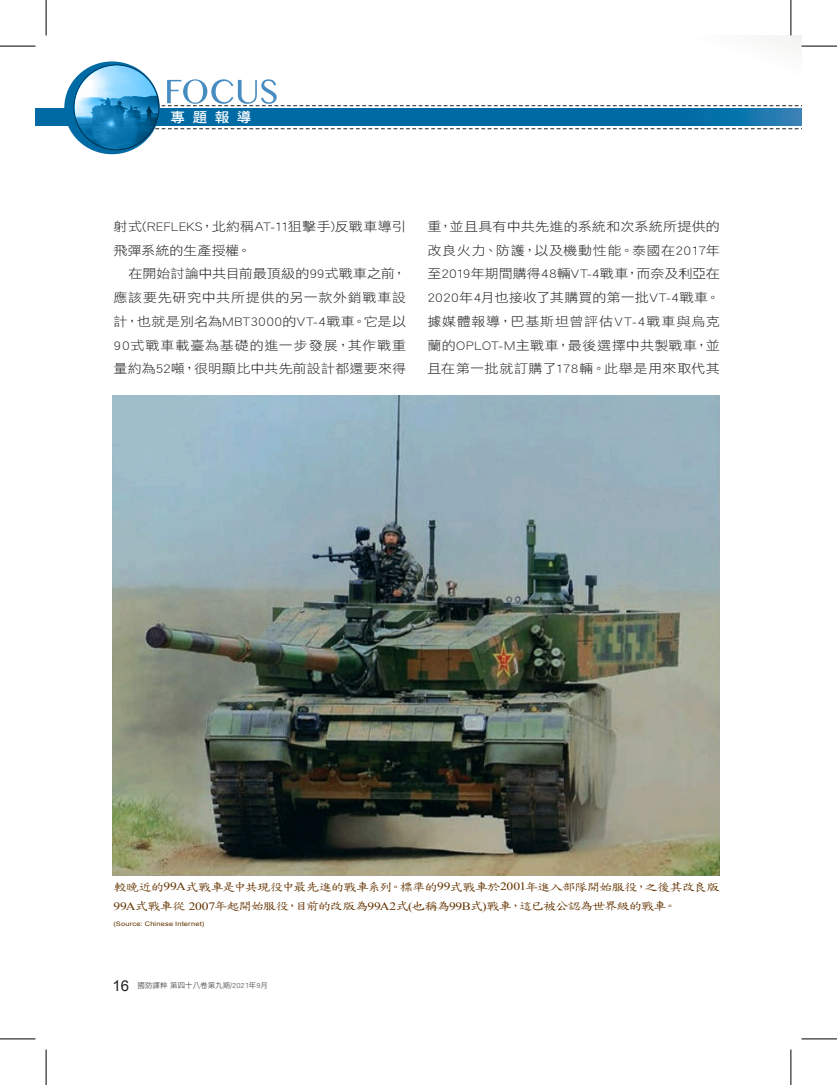
<style>
.page{position:relative;width:837px;height:1085px;background:#fff}
.page>*{position:absolute;margin:0;border:0;box-sizing:border-box;transform-origin:0 0}
.t1{font:13.75px "DF Hei Std W7";color:#fff;scale:1.05 1}
.t2{font:12.75px/23.8px "DF Hei Std W3";letter-spacing:.03em;color:#231f20;text-align:justify;scale:1.1 1}
.t3{font:11.25px/19.8px "DF Kai Shu SB Estd BF";letter-spacing:-.085em;color:#643400;scale:1.2 1}
.t4{font:7.5px "DF Hei Std W3";color:#231f20}
.t5{font:6.25px "Arial";letter-spacing:.02em;color:#643400;scale:1.2 1}
.s1{font-family:"Times New Roman"}
.s2{font-family:"Arial";font-size:15px}
</style>
<div class="page">
<div style="left:35px;top:108px;width:766px;height:18px;background:#006aa4"></div>
<svg style="left:159px;top:128px;width:524px;height:1px"></svg>
<svg style="left:159px;top:79px;width:524px;height:27px"></svg>
<svg style="left:64px;top:61px;width:96px;height:93px"></svg>
<img style="left:74px;top:66px;width:85px;height:84px">
<img style="left:112px;top:395px;width:607px;height:480px">
<img style="left:683px;top:35px;width:118px;height:379px">
<hr style="left:0;top:46px;width:35px;height:1px;background:#000">
<hr style="left:801px;top:46px;width:35px;height:1px;background:#000">
<hr style="left:0;top:1038px;width:35px;height:1px;background:#000">
<hr style="left:801px;top:1038px;width:35px;height:1px;background:#000">
<hr style="left:46px;top:0;width:1px;height:35px;background:#000">
<hr style="left:46px;top:1049px;width:1px;height:35px;background:#000">
<hr style="left:790px;top:0;width:1px;height:35px;background:#000">
<hr style="left:790px;top:1049px;width:1px;height:35px;background:#000">
<p class="t1" style="left:170px;top:109px;width:78px">專 題 報 導</p>
<p class="t2" style="left:113px;top:214px;width:267px">射式(REFLEKS，北約稱AT-11狙擊手)反戰車導引飛彈系統的生產授權。</p>
<p class="t2" style="left:113px;top:262px;width:267px;text-indent:15px">在開始討論中共目前最頂級的99式戰車之前，應該要先研究中共所提供的另一款外銷戰車設計，也就是別名為MBT3000的VT-4戰車。它是以90式戰車載臺為基礎的進一步發展，其作戰重量約為52噸，很明顯比中共先前設計都還要來得</p>
<p class="t2" style="left:427px;top:214px;width:267px">重，並且具有中共先進的系統和次系統所提供的改良火力、防護，以及機動性能。泰國在2017年至2019年期間購得48輛VT-4戰車，而奈及利亞在2020年4月也接收了其購買的第一批VT-4戰車。據媒體報導，巴基斯坦曾評估VT-4戰車與烏克蘭的OPLOT-M主戰車，最後選擇中共製戰車，並且在第一批就訂購了178輛。此舉是用來取代其</p>
<p class="t3" style="left:113px;top:876px;width:506px">較晚近的<span class="s1">99A</span>式戰車是中共現役中最先進的戰車系列。標準的<span class="s1">99</span>式戰車於<span class="s1">2001</span>年進入部隊開始服役，之後其改良版<br><span class="s1">99A</span>式戰車從 <span class="s1">2007</span>年起開始服役，目前的改版為<span class="s1">99A2</span>式<span class="s1">(</span>也稱為<span class="s1">99B</span>式<span class="s1">)</span>戰車，這已被公認為世界級的戰車。</p>
<p class="t5" style="left:113px;top:919px;width:77px">(Source: Chinese Internet)</p>
<p class="t4" style="left:112px;top:981px;width:157px"><span class="s2">16</span> 國防譯粹 第四十八卷第九期/2021年9月</p>
</div>
